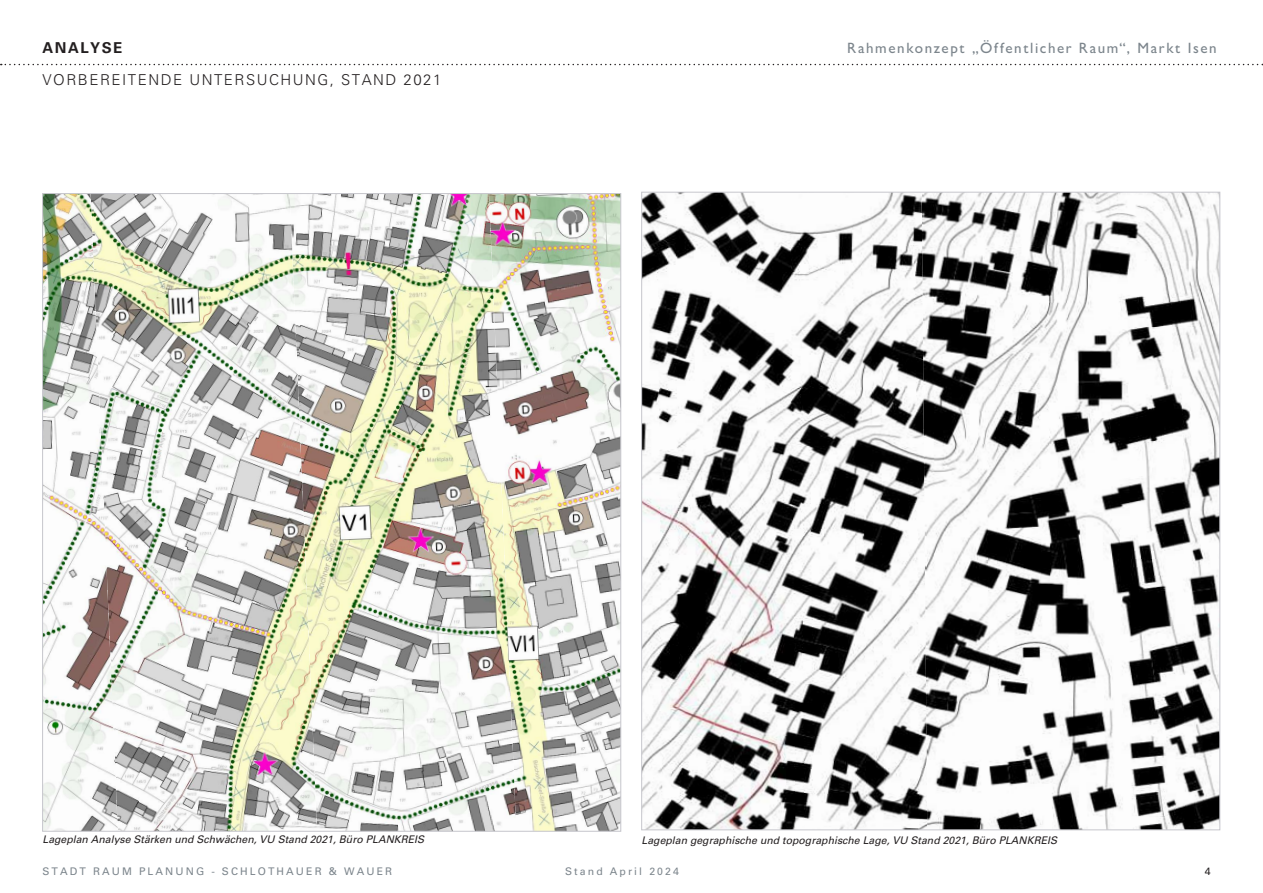
<style>
.page{position:relative;width:1263px;height:893px;background:#fff}
.page>*{position:absolute;margin:0;border:0;box-sizing:border-box;transform-origin:0 0}
.t1{font:500 15px "Gill Sans MT Std";letter-spacing:.11em;color:#7c858c}
.Text{font:300 15px "Univers LT Std";letter-spacing:.1em;color:#231f20}
.t2{font:700 15px "Univers LT Std";letter-spacing:.1em;color:#231f20}
.Text-2{font:italic 10.5px "Univers LT Std";color:#231f20}
.t3{font:10.5px "Univers LT Std";letter-spacing:.2em;color:#7c858c}
.t4{font:10.5px "Univers LT Std";color:#231f20}
</style>
<div class="page">
<svg style="left:1px;top:64px;width:1262px;height:1px"></svg>
<img style="left:516px;top:195px;width:103px;height:634px">
<img style="left:317px;top:195px;width:199px;height:634px">
<img style="left:118px;top:195px;width:199px;height:634px">
<img style="left:45px;top:195px;width:73px;height:634px">
<img style="left:927px;top:194px;width:291px;height:634px">
<img style="left:644px;top:194px;width:283px;height:634px">
<h1 class="t2" style="left:43px;top:39px;width:81px">ANALYSE</h1>
<p class="Text" style="left:43px;top:71px;width:400px">VORBEREITENDE UNTERSUCHUNG, STAND 2021</p>
<h1 class="t1" style="left:847px;top:39px;width:371px">Rahmenkonzept „Öffentlicher Raum“, Markt Isen</h1>
<p class="Text-2" style="left:43px;top:833px;width:383px">Lageplan Analyse Stärken und Schwächen, VU Stand 2021, Büro PLANKREIS</p>
<p class="Text-2" style="left:642px;top:834px;width:417px">Lageplan gegraphische und topographische Lage, VU Stand 2021, Büro PLANKREIS</p>
<p class="t3" style="left:43px;top:865px;width:351px">STADT RAUM PLANUNG - SCHLOTHAUER &amp; WAUER</p>
<p class="t3" style="left:565px;top:865px;width:115px">Stand April 2024</p>
<p class="t4" style="left:1205px;top:865px;width:7px">4</p>
</div>
